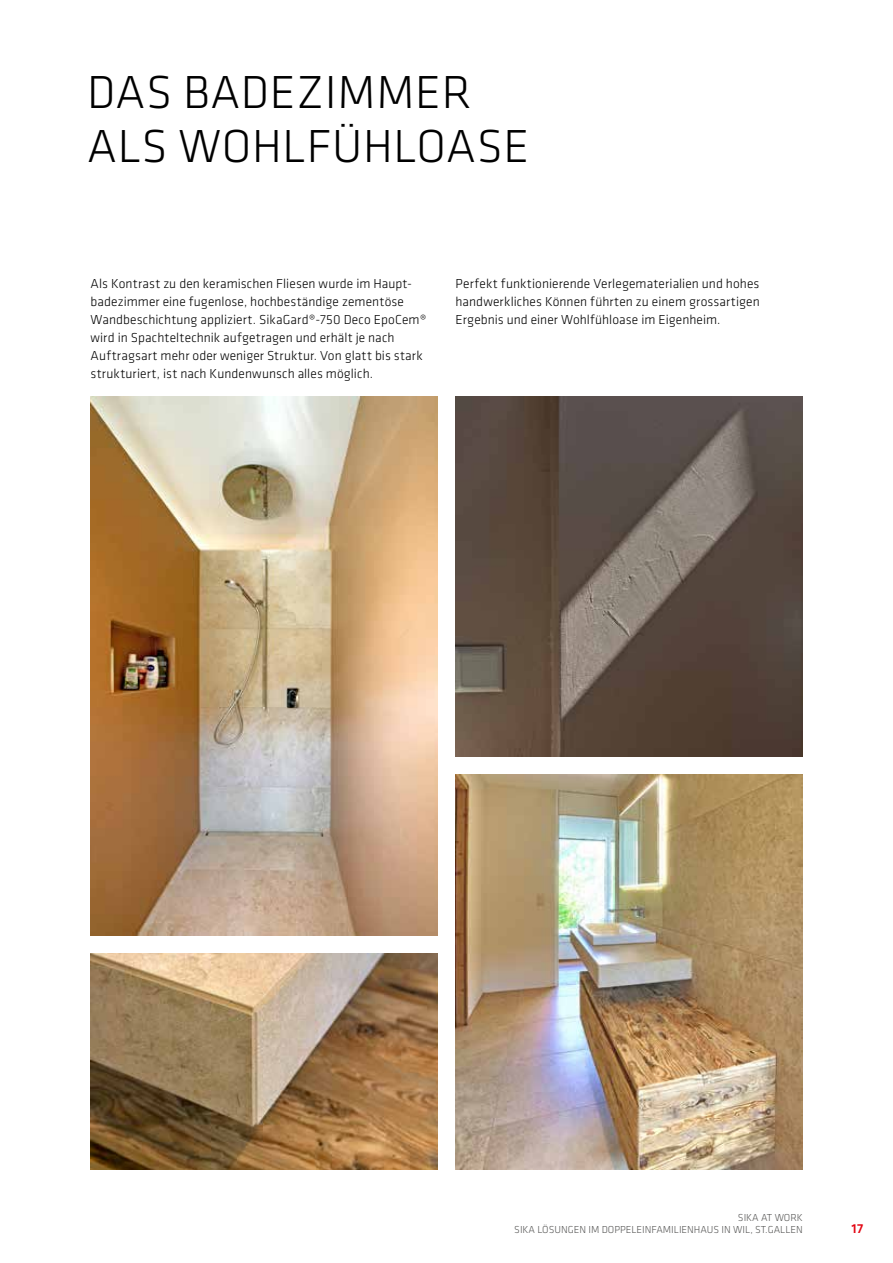
<style>
.page{position:relative;width:893px;height:1263px;background:#fff}
.page>*{position:absolute;margin:0;border:0;box-sizing:border-box;transform-origin:0 0}
.t1{font:300 48px/54px "Klavika";letter-spacing:.015em;color:#000}
.t2{font:300 13.5px/18px "Klavika";letter-spacing:.005em;color:#000}
.t3{font:500 13.5px "Klavika";color:#e30613}
.t4{font:300 10.5px/12.6px "Klavika";color:#575756;text-align:right}
</style>
<div class="page">
<img style="left:91px;top:954px;width:346px;height:215px">
<img style="left:91px;top:396px;width:347px;height:539px">
<img style="left:455px;top:774px;width:347px;height:395px">
<img style="left:455px;top:396px;width:347px;height:360px">
<h1 class="t1" style="left:87px;top:65px;width:443px">DAS BADEZIMMER<br>ALS WOHLFÜHLOASE</h1>
<p class="t2" style="left:91px;top:274px;width:337px">Als Kontrast zu den keramischen Fliesen wurde im Haupt&shy;badezimmer eine fugenlose, hochbeständige zementöse Wandbeschichtung appliziert. SikaGard®-750 Deco EpoCem® wird in Spachteltechnik aufgetragen und erhält je nach Auftragsart mehr oder weniger Struktur. Von glatt bis stark strukturiert, ist nach Kundenwunsch alles möglich.</p>
<p class="t2" style="left:455px;top:274px;width:306px;text-align:justify">Perfekt funktionierende Verlegematerialien und hohes handwerkliches Können führten zu einem grossartigen Ergebnis und einer Wohlfühloase im Eigenheim.</p>
<p class="t4" style="left:514px;top:1211px;width:290px">SIKA AT WORK<br>SIKA LÖSUNGEN IM DOPPELEINFAMILIENHAUS IN WIL, ST.GALLEN</p>
<p class="t3" style="left:852px;top:1219px;width:13px">17</p>
</div>
